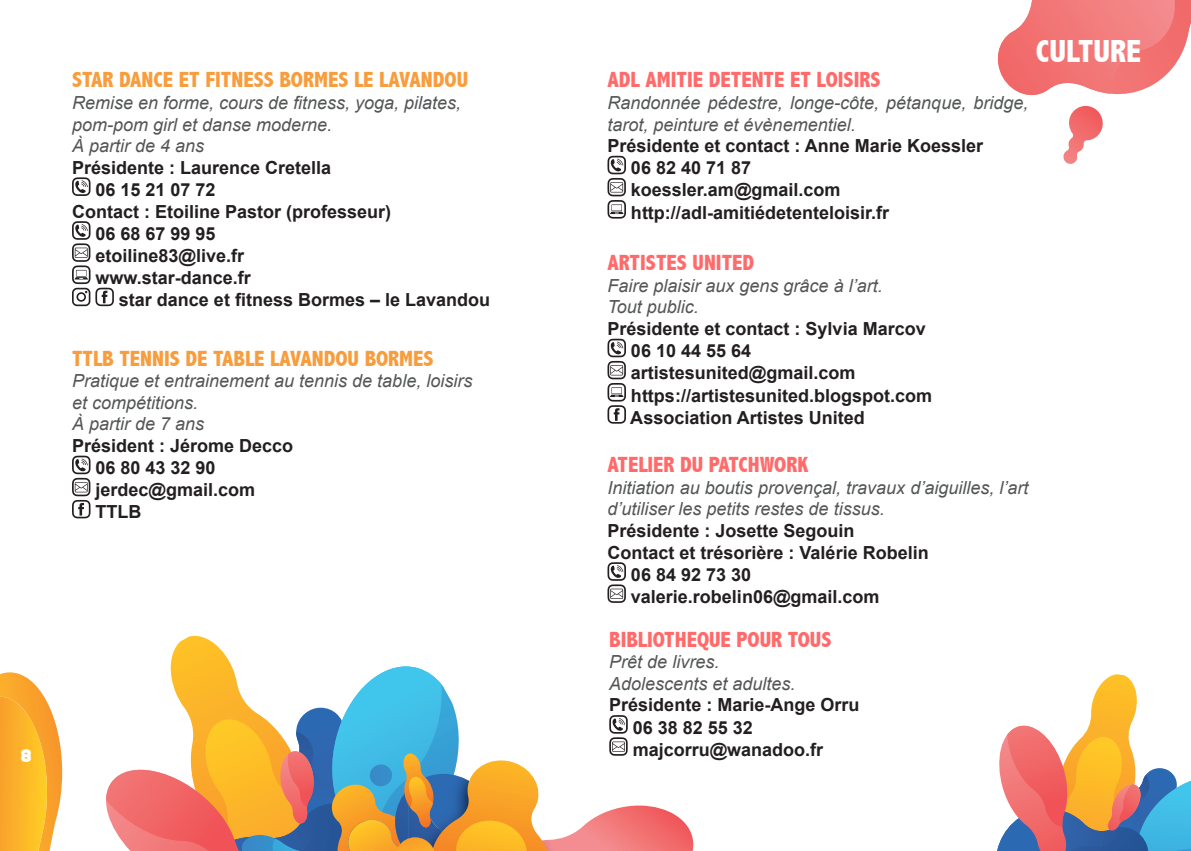
<style>
.page{position:relative;width:1191px;height:851px;background:#fff}
.page>*{position:absolute;margin:0;border:0;box-sizing:border-box;transform-origin:0 0}
.titre_bis{font:800 condensed 32px "Abadi";color:#fff}
.titre_bis-2{font:800 condensed 22px "Abadi";color:#ff6b6b}
.titre_bis-3{font:800 condensed 22px "Abadi";color:#f89d3d}
.Infos{font:700 18px "Arial";color:#231f20}
.Texte{font:italic 18px/21.6px "Arial";color:#545557}
.t1{font:18px "Questrian 3";color:#fff}
</style>
<div class="page">
<svg style="left:997px;top:0;width:194px;height:96px"></svg>
<svg style="left:0;top:672px;width:62px;height:178px;background:#fbb745"></svg>
<svg style="left:72px;top:177px;width:18px;height:19px"></svg>
<svg style="left:72px;top:221px;width:42px;height:85px"></svg>
<svg style="left:72px;top:455px;width:18px;height:63px"></svg>
<svg style="left:566px;top:805px;width:127px;height:45px"></svg>
<img style="left:547px;top:836px;width:19px;height:14px">
<svg style="left:106px;top:635px;width:441px;height:215px"></svg>
<svg style="left:1063px;top:106px;width:40px;height:58px"></svg>
<svg style="left:607px;top:156px;width:19px;height:62px"></svg>
<svg style="left:607px;top:562px;width:19px;height:40px"></svg>
<svg style="left:609px;top:715px;width:19px;height:40px"></svg>
<svg style="left:607px;top:338px;width:19px;height:85px"></svg>
<svg style="left:997px;top:674px;width:194px;height:176px"></svg>
<p class="titre_bis-3" style="left:72px;top:67px;width:397px">STAR DANCE ET FITNESS BORMES LE LAVANDOU</p>
<p class="Texte" style="left:72px;top:92px;width:391px">Remise en forme, cours de fitness, yoga, pilates,</p>
<p class="Texte" style="left:72px;top:114px;width:262px">pom-pom girl et danse moderne.</p>
<p class="Texte" style="left:72px;top:135px;width:134px">À partir de 4 ans</p>
<p class="Infos" style="left:72px;top:155px;width:261px">Présidente : Laurence Cretella</p>
<p class="Infos" style="left:95px;top:178px;width:122px">06 15 21 07 72</p>
<p class="Infos" style="left:72px;top:199px;width:321px">Contact : Etoiline Pastor (professeur)</p>
<p class="Infos" style="left:95px;top:221px;width:122px">06 68 67 99 95</p>
<p class="Infos" style="left:95px;top:243px;width:150px">etoiline83@live.fr</p>
<p class="Infos" style="left:95px;top:266px;width:157px">www.star-dance.fr</p>
<p class="Infos" style="left:119px;top:288px;width:373px">star dance et fitness Bormes – le Lavandou</p>
<p class="titre_bis-3" style="left:72px;top:345px;width:363px">TTLB TENNIS DE TABLE LAVANDOU BORMES</p>
<p class="Texte" style="left:72px;top:370px;width:402px">Pratique et entrainement au tennis de table, loisirs</p>
<p class="Texte" style="left:72px;top:392px;width:128px">et compétitions.</p>
<p class="Texte" style="left:72px;top:413px;width:134px">À partir de 7 ans</p>
<p class="Infos" style="left:72px;top:434px;width:223px">Président : Jérome Decco</p>
<p class="Infos" style="left:95px;top:456px;width:122px">06 80 43 32 90</p>
<p class="Infos" style="left:95px;top:478px;width:161px">jerdec@gmail.com</p>
<p class="Infos" style="left:95px;top:500px;width:47px">TTLB</p>
<p class="t1" style="left:22px;top:748px;width:12px">8</p>
<p class="titre_bis-2" style="left:607px;top:67px;width:274px">ADL AMITIE DETENTE ET LOISIRS</p>
<p class="Texte" style="left:607px;top:92px;width:422px">Randonnée pédestre, longe-côte, pétanque, bridge, tarot, peinture et évènementiel.</p>
<p class="Infos" style="left:607px;top:134px;width:377px">Présidente et contact : Anne Marie Koessler</p>
<p class="Infos" style="left:631px;top:156px;width:122px">06 82 40 71 87</p>
<p class="Infos" style="left:631px;top:178px;width:211px">koessler.am@gmail.com</p>
<p class="Infos" style="left:631px;top:200px;width:260px">http://adl-amitiédetenteloisir.fr</p>
<p class="titre_bis" style="left:1035px;top:33px;width:107px">CULTURE</p>
<p class="titre_bis-2" style="left:607px;top:250px;width:148px">ARTISTES UNITED</p>
<p class="Texte" style="left:607px;top:275px;width:277px">Faire plaisir aux gens grâce à l’art.</p>
<p class="Texte" style="left:607px;top:296px;width:93px">Tout public.</p>
<p class="Infos" style="left:607px;top:317px;width:320px">Présidente et contact : Sylvia Marcov</p>
<p class="Infos" style="left:631px;top:339px;width:122px">06 10 44 55 64</p>
<p class="Infos" style="left:631px;top:361px;width:226px">artistesunited@gmail.com</p>
<p class="Infos" style="left:631px;top:383px;width:303px">https://artistesunited.blogspot.com</p>
<p class="Infos" style="left:630px;top:405px;width:236px">Association Artistes United</p>
<p class="titre_bis-2" style="left:607px;top:452px;width:202px">ATELIER DU PATCHWORK</p>
<p class="Texte" style="left:607px;top:477px;width:422px">Initiation au boutis provençal, travaux d’aiguilles, l’art d’utiliser les petits restes de tissus.</p>
<p class="Infos" style="left:607px;top:518px;width:249px">Présidente : Josette Segouin</p>
<p class="Infos" style="left:607px;top:540px;width:323px">Contact et trésorière : Valérie Robelin</p>
<p class="Infos" style="left:631px;top:562px;width:122px">06 84 92 73 30</p>
<p class="Infos" style="left:631px;top:584px;width:250px">valerie.robelin06@gmail.com</p>
<p class="titre_bis-2" style="left:609px;top:626px;width:224px">BIBLIOTHEQUE POUR TOUS</p>
<p class="Texte" style="left:609px;top:651px;width:112px">Prêt de livres.</p>
<p class="Texte" style="left:609px;top:673px;width:188px">Adolescents et adultes.</p>
<p class="Infos" style="left:609px;top:693px;width:252px">Présidente : Marie-Ange Orru</p>
<p class="Infos" style="left:633px;top:715px;width:122px">06 38 82 55 32</p>
<p class="Infos" style="left:632px;top:737px;width:192px">majcorru@wanadoo.fr</p>
</div>
